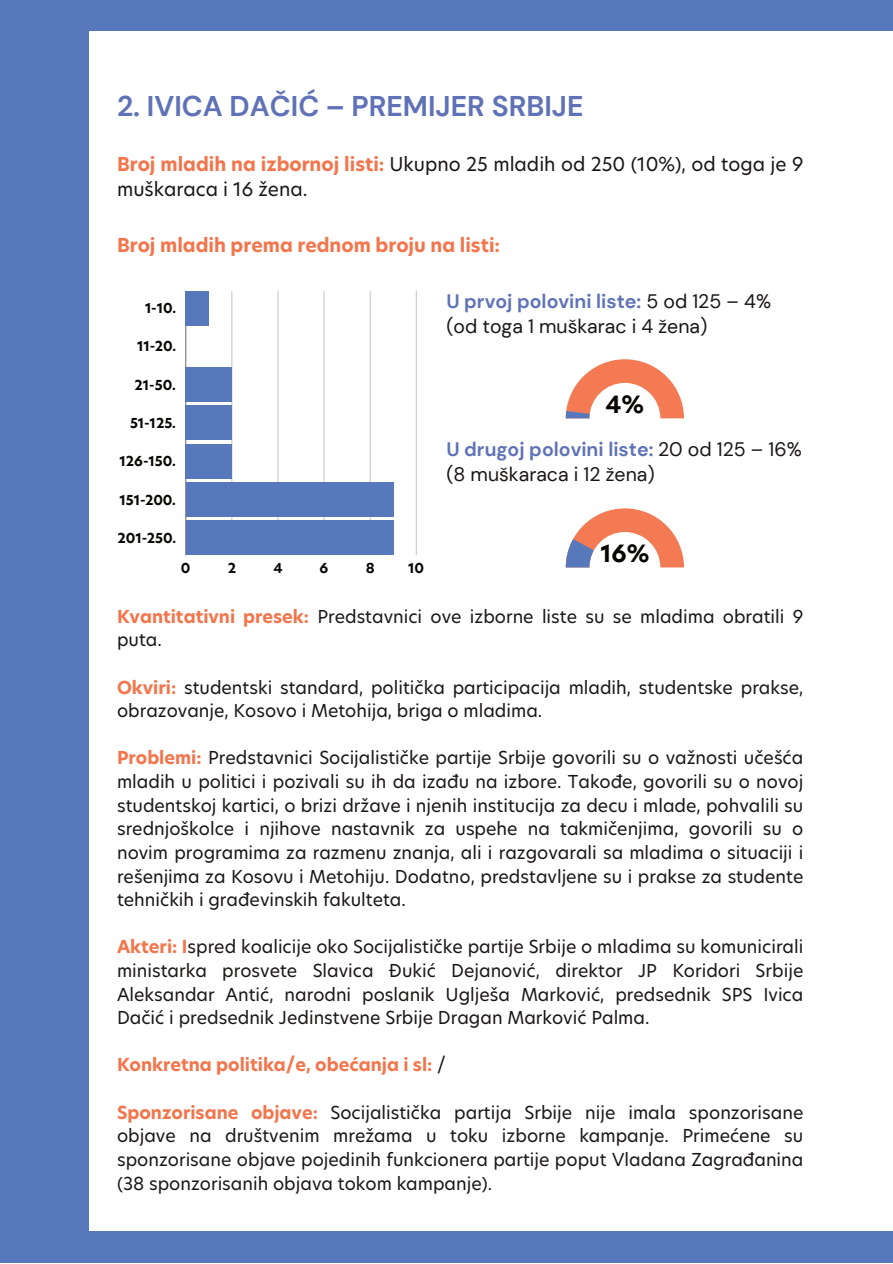
<style>
.page{position:relative;width:893px;height:1264px;background:#fff}
.page>*{position:absolute;margin:0;border:0;box-sizing:border-box;transform-origin:0 0}
.t1{font:700 28.5px "DM Sans";color:#6072b7}
.t2{font:700 23.4px "Hero New";color:#080704}
.t3{font:19.5px/24.8px "DM Sans";color:#1a1615}
.t4{font:18.75px/25.8px "Hero New";color:#1a1615}
.t5{font:700 18.75px "Hero New";color:#f3754b}
.t6{font:17.55px/23.5px "Hero New";color:#1a1615;text-align:justify}
.t7{font:700 17.55px "Hero New";color:#f3754b}
.t8{font:700 13.5px "Hero New";color:#080704}
.s1{font-weight:700;color:#f3754b}
.s2{font-weight:700;color:#6072b7}
.s3{font-weight:400;color:#1a1615}
</style>
<div class="page">
<div style="left:0;top:0;width:892px;height:1262px;background:#5778bb"></div>
<div style="left:89px;top:31px;width:803px;height:1199px;background:#fff"></div>
<hr style="left:231px;top:291px;width:1px;height:264px;background:#000">
<hr style="left:278px;top:291px;width:1px;height:264px;background:#000">
<hr style="left:324px;top:291px;width:1px;height:264px;background:#000">
<hr style="left:370px;top:291px;width:1px;height:264px;background:#000">
<hr style="left:416px;top:291px;width:1px;height:264px;background:#000">
<hr style="left:185px;top:291px;width:1px;height:264px;background:#000">
<div style="left:186px;top:291px;width:23px;height:34px;background:#5778bb"></div>
<div style="left:186px;top:367px;width:46px;height:35px;background:#5778bb"></div>
<div style="left:186px;top:406px;width:46px;height:34px;background:#5778bb"></div>
<div style="left:186px;top:444px;width:46px;height:34px;background:#5778bb"></div>
<div style="left:186px;top:482px;width:207px;height:35px;background:#5778bb"></div>
<div style="left:186px;top:520px;width:207px;height:35px;background:#5778bb"></div>
<svg style="left:565px;top:359px;width:119px;height:59px"></svg>
<svg style="left:565px;top:508px;width:119px;height:59px"></svg>
<h1 class="t1" style="left:117px;top:88px;width:468px">2. IVICA DAČIĆ – PREMIJER SRBIJE</h1>
<p class="t4" style="left:117px;top:150px;width:687px"><span class="s1">Broj mladih na izbornoj listi:</span> Ukupno 25 mladih od 250 (10%), od toga je 9 muškaraca i 16 žena.</p>
<p class="t5" style="left:117px;top:232px;width:384px">Broj mladih prema rednom broju na listi:</p>
<p class="t8" style="left:145px;top:299px;width:33px">1-10.</p>
<p class="t8" style="left:137px;top:337px;width:40px">11-20.</p>
<p class="t8" style="left:135px;top:375px;width:43px">21-50.</p>
<p class="t8" style="left:130px;top:414px;width:47px">51-125.</p>
<p class="t8" style="left:119px;top:452px;width:58px">126-150.</p>
<p class="t8" style="left:119px;top:490px;width:58px">151-200.</p>
<p class="t8" style="left:117px;top:529px;width:60px">201-250.</p>
<p class="t8" style="left:181px;top:559px;width:11px">0</p>
<p class="t8" style="left:228px;top:559px;width:10px">2</p>
<p class="t8" style="left:273px;top:559px;width:11px">4</p>
<p class="t8" style="left:319px;top:558px;width:10px">6</p>
<p class="t8" style="left:366px;top:559px;width:10px">8</p>
<p class="t8" style="left:408px;top:559px;width:18px">10</p>
<p class="t3" style="left:446px;top:288px;width:326px"><span class="s2">U prvoj polovini liste:</span> 5 od 125 – 4% (od toga 1 muškarac i 4 žena)</p>
<h2 class="t2" style="left:605px;top:388px;width:40px">4%</h2>
<p class="t3" style="left:446px;top:437px;width:357px"><span class="s2">U drugoj polovini liste:</span> 20 od 125 – 16% (8 muškaraca i 12 žena)</p>
<h2 class="t2" style="left:600px;top:537px;width:50px">16%</h2>
<p class="t6" style="left:117px;top:604px;width:687px"><span class="s1">Kvantitativni presek:</span> Predstavnici ove izborne liste su se mladima obratili 9 puta.</p>
<p class="t6" style="left:117px;top:675px;width:687px"><span class="s1">Okviri:</span> studentski standard, politička participacija mladih, studentske prakse, obrazovanje, Kosovo i Metohija, briga o mladima.</p>
<p class="t6" style="left:117px;top:746px;width:687px"><span class="s1">Problemi:</span> Predstavnici Socijalističke partije Srbije govorili su o važnosti učešća mladih u politici i pozivali su ih da izađu na izbore. Takođe, govorili su o novoj studentskoj kartici, o brizi države i njenih institucija za decu i mlade, pohvalili su srednjoškolce i njihove nastavnik za uspehe na takmičenjima, govorili su o novim programima za razmenu znanja, ali i razgovarali sa mladima o situaciji i rešenjima za Kosovu i Metohiju. Dodatno, predstavljene su i prakse za studente tehničkih i građevinskih fakulteta.</p>
<p class="t6" style="left:117px;top:934px;width:687px"><span class="s1">Akteri: I</span>spred koalicije oko Socijalističke partije Srbije o mladima su komunicirali ministarka prosvete Slavica Đukić Dejanović, direktor JP Koridori Srbije Aleksandar Antić, narodni poslanik Uglješa Marković, predsednik SPS Ivica Dačić i predsednik Jedinstvene Srbije Dragan Marković Palma.</p>
<p class="t7" style="left:117px;top:1053px;width:330px">Konkretna politika/e, obećanja i sl: <span class="s3">/</span></p>
<p class="t6" style="left:117px;top:1100px;width:687px"><span class="s1">Sponzorisane objave:</span> Socijalistička partija Srbije nije imala sponzorisane objave na društvenim mrežama u toku izborne kampanje. Primećene su sponzorisane objave pojedinih funkcionera partije poput Vladana Zagrađanina (38 sponzorisanih objava tokom kampanje).</p>
</div>
